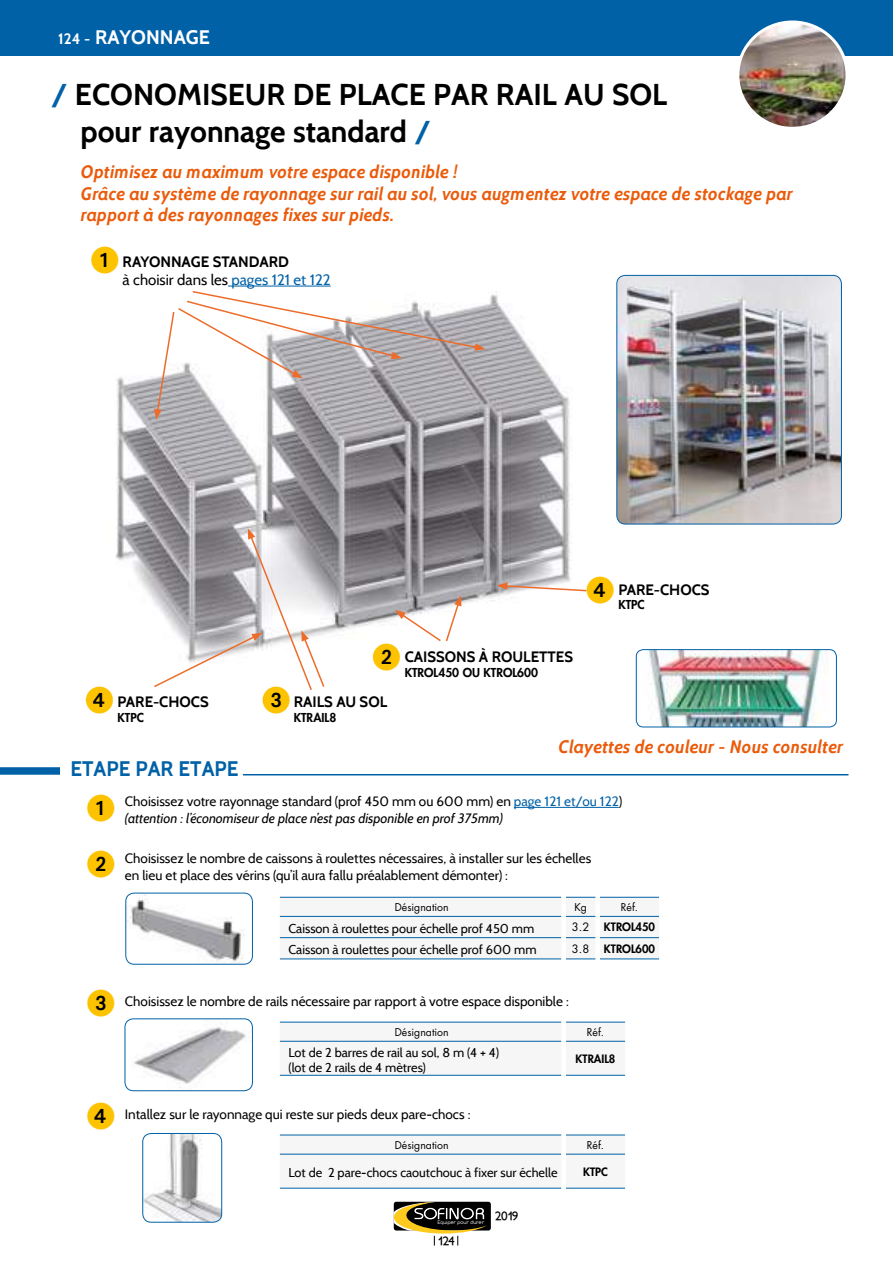
<style>
.page{position:relative;width:893px;height:1263px;background:#fff}
.page>*{position:absolute;margin:0;border:0;box-sizing:border-box;transform-origin:0 0}
.t1{font:700 30px/36px "Cabin";color:#000}
.t2{font:27.6px/55.2px "European Pi One";color:#fdc300}
.t3{font:700 21px "Cabin";color:#0061a7}
.t4{font:700 19.5px "Cabin";color:#fff}
.t5{font:italic 700 18px/21.6px "Cabin";color:#ea5b0b}
.t6{font:700 15px/18px "Cabin";color:#000}
.t7{font:13.5px/16.2px "Cabin";color:#000}
.t8{font:italic 13.5px/16.2px "Cabin";color:#000}
.t9{font:12.75px/15.3px "Cabin";color:#000}
.t10{font:800 12px "Futura";color:#000}
.t11{font:700 12px "Petita";letter-spacing:-.02em;color:#000}
.t12{font:800 11.25px "Futura";color:#000}
.t13{font:11.25px "Futura";color:#000}
.t14{font:10.5px "Futura";color:#000}
.t15{font:5.25px "Comfortaa";color:#fff}
.s1{font-size:15px}
.s2{color:#0061a7}
.s3{font-weight:400}
.s4{font-weight:400;color:#0061a7}
.s5{font-style:normal}
.s6{font-style:normal;color:#0061a7}
</style>
<div class="page">
<img style="left:116px;top:285px;width:479px;height:380px">
<img style="left:617px;top:275px;width:224px;height:249px">
<div style="left:616px;top:275px;width:226px;height:249px;border:1px solid #0061a7;border-radius:9px"></div>
<img style="left:636px;top:650px;width:200px;height:77px">
<div style="left:636px;top:649px;width:201px;height:78px;border:1px solid #0061a7;border-radius:7px"></div>
<img style="left:134px;top:1019px;width:118px;height:72px">
<div style="left:125px;top:1018px;width:128px;height:73px;border:1px solid #0061a7;border-radius:9px"></div>
<img style="left:143px;top:1133px;width:79px;height:89px">
<div style="left:142px;top:1133px;width:80px;height:89px;border:1px solid #0061a7;border-radius:9px"></div>
<div style="left:92px;top:249px;width:22px;height:21px;background:#000;border-radius:50%"></div>
<div style="left:88px;top:797px;width:22px;height:21px;background:#000;border-radius:50%"></div>
<div style="left:88px;top:853px;width:22px;height:21px;background:#000;border-radius:50%"></div>
<div style="left:88px;top:992px;width:22px;height:21px;background:#000;border-radius:50%"></div>
<div style="left:88px;top:1105px;width:22px;height:21px;background:#000;border-radius:50%"></div>
<div style="left:374px;top:646px;width:22px;height:21px;background:#000;border-radius:50%"></div>
<div style="left:263px;top:689px;width:22px;height:21px;background:#000;border-radius:50%"></div>
<div style="left:87px;top:689px;width:21px;height:21px;background:#000;border-radius:50%"></div>
<div style="left:587px;top:579px;width:22px;height:21px;background:#000;border-radius:50%"></div>
<hr style="left:228px;top:286px;width:103px;height:1px;background:#0061a7">
<hr style="left:514px;top:807px;width:105px;height:1px;background:#0061a7">
<svg style="left:152px;top:528px;width:174px;height:164px"></svg>
<svg style="left:395px;top:595px;width:66px;height:48px"></svg>
<svg style="left:497px;top:582px;width:91px;height:10px"></svg>
<svg style="left:154px;top:290px;width:331px;height:130px"></svg>
<svg style="left:280px;top:897px;width:380px;height:62px"></svg>
<div style="left:561px;top:897px;width:5px;height:19px;background:#fff"></div>
<div style="left:561px;top:916px;width:5px;height:22px;background:#fff"></div>
<div style="left:561px;top:938px;width:5px;height:21px;background:#fff"></div>
<div style="left:280px;top:1040px;width:345px;height:35px;background:#f6f6f6"></div>
<hr style="left:280px;top:1022px;width:281px;height:1px;background:#0061a7">
<hr style="left:566px;top:1022px;width:59px;height:1px;background:#0061a7">
<hr style="left:280px;top:1041px;width:281px;height:1px;background:#0061a7">
<hr style="left:566px;top:1041px;width:59px;height:1px;background:#0061a7">
<hr style="left:280px;top:1075px;width:281px;height:1px;background:#0061a7">
<hr style="left:566px;top:1075px;width:59px;height:1px;background:#0061a7">
<div style="left:561px;top:1022px;width:5px;height:19px;background:#fff"></div>
<div style="left:561px;top:1041px;width:5px;height:35px;background:#fff"></div>
<div style="left:280px;top:1153px;width:345px;height:35px;background:#f6f6f6"></div>
<hr style="left:280px;top:1135px;width:281px;height:1px;background:#0061a7">
<hr style="left:566px;top:1135px;width:59px;height:1px;background:#0061a7">
<hr style="left:280px;top:1154px;width:281px;height:1px;background:#0061a7">
<hr style="left:566px;top:1154px;width:59px;height:1px;background:#0061a7">
<hr style="left:280px;top:1188px;width:281px;height:1px;background:#0061a7">
<hr style="left:566px;top:1188px;width:59px;height:1px;background:#0061a7">
<div style="left:561px;top:1135px;width:5px;height:19px;background:#fff"></div>
<div style="left:561px;top:1154px;width:5px;height:34px;background:#fff"></div>
<img style="left:126px;top:893px;width:119px;height:71px">
<div style="left:125px;top:893px;width:128px;height:71px;border:1px solid #0061a7;border-radius:9px"></div>
<div style="left:0;top:0;width:893px;height:56px;background:#0061a7"></div>
<img style="left:740px;top:22px;width:105px;height:104px">
<div style="left:736px;top:21px;width:112px;height:109px;border:3px solid #fff;border-radius:50%"></div>
<div style="left:0;top:767px;width:60px;height:8px;background:#0061a7"></div>
<hr style="left:243px;top:774px;width:605px;height:1px;background:#0061a7">
<svg style="left:393px;top:1201px;width:98px;height:44px"></svg>
<h3 class="t4" style="left:58px;top:25px;width:153px"><span class="s1">124 -</span> RAyONNAGE</h3>
<h1 class="t1" style="left:81px;top:77px;width:588px;text-indent:-30px"><span class="s2">/</span> ECONOMISEUR DE PLACE PAR RAIL AU SOL pour rayonnage standard <span class="s2">/</span></h1>
<h3 class="t5" style="left:81px;top:161px;width:714px">Optimisez au maximum votre espace disponible !<br>Grâce au système de rayonnage sur rail au sol, vous augmentez votre espace de stockage par rapport à des rayonnages fixes sur pieds.</h3>
<h2 class="t2" style="left:91px;top:232px;width:29px">1</h2>
<p class="t6" style="left:123px;top:253px;width:210px">RAyONNAGE STANDARD<br><span class="s3">à choisir dans les</span> <span class="s4">pages 121 et 122</span></p>
<h2 class="t2" style="left:373px;top:629px;width:29px">2</h2>
<p class="t6" style="left:405px;top:648px;width:170px">CAISSONS à ROULETTES</p>
<p class="t10" style="left:405px;top:664px;width:135px">KTROL450 OU KTROL600</p>
<h2 class="t2" style="left:86px;top:672px;width:29px">4</h2>
<h2 class="t2" style="left:262px;top:672px;width:29px">3</h2>
<p class="t6" style="left:118px;top:693px;width:93px">PARE-CHOCS</p>
<p class="t10" style="left:118px;top:710px;width:28px">KTPC</p>
<p class="t6" style="left:294px;top:693px;width:95px">RAILS AU SOL</p>
<p class="t10" style="left:294px;top:710px;width:44px">KTRAIL8</p>
<h2 class="t2" style="left:587px;top:561px;width:29px">4</h2>
<p class="t6" style="left:618px;top:580px;width:93px">PARE-CHOCS</p>
<p class="t10" style="left:618px;top:597px;width:28px">KTPC</p>
<h3 class="t3" style="left:70px;top:756px;width:169px">ETAPE PAR ETAPE</h3>
<h3 class="t5" style="left:558px;top:736px;width:286px">Clayettes de couleur - Nous consulter</h3>
<h2 class="t2" style="left:87px;top:780px;width:29px">1<br>2</h2>
<p class="t8" style="left:125px;top:793px;width:499px"><span class="s5">Choisissez votre rayonnage standard (prof 450 mm ou 600 mm) en</span> <span class="s6">page 121 et/ou 122</span><span class="s5">) </span>(attention : l’économiseur de place n’est pas disponible en prof 375mm)</p>
<p class="t7" style="left:125px;top:850px;width:468px">Choisissez le nombre de caissons à roulettes nécessaires, à installer sur les échelles en lieu et place des vérins (qu’il aura fallu préalablement démonter) :</p>
<p class="t14" style="left:395px;top:900px;width:55px">Désignation</p>
<p class="t14" style="left:574px;top:900px;width:14px">Kg</p>
<p class="t14" style="left:621px;top:900px;width:19px">Réf.</p>
<p class="t9" style="left:288px;top:921px;width:247px">Caisson à roulettes pour échelle prof 450 mm</p>
<p class="t13" style="left:572px;top:919px;width:19px">3.2</p>
<p class="t12" style="left:604px;top:920px;width:53px">KTROL450</p>
<p class="t9" style="left:288px;top:942px;width:250px">Caisson à roulettes pour échelle prof 600 mm</p>
<p class="t13" style="left:572px;top:941px;width:19px">3.8</p>
<p class="t12" style="left:604px;top:941px;width:53px">KTROL600</p>
<h2 class="t2" style="left:87px;top:975px;width:29px">3</h2>
<p class="t7" style="left:125px;top:993px;width:445px">Choisissez le nombre de rails nécessaire par rapport à votre espace disponible :</p>
<p class="t14" style="left:395px;top:1025px;width:55px">Désignation</p>
<p class="t14" style="left:587px;top:1025px;width:19px">Réf.</p>
<p class="t9" style="left:288px;top:1044px;width:212px">Lot de 2 barres de rail au sol, 8 m (4 + 4) (lot de 2 rails de 4 mètres)</p>
<p class="t12" style="left:576px;top:1051px;width:41px">KTRAIL8</p>
<h2 class="t2" style="left:87px;top:1088px;width:29px">4</h2>
<p class="t7" style="left:125px;top:1106px;width:347px">Intallez sur le rayonnage qui reste sur pieds deux pare-chocs :</p>
<p class="t14" style="left:395px;top:1137px;width:55px">Désignation</p>
<p class="t14" style="left:587px;top:1137px;width:19px">Réf.</p>
<p class="t9" style="left:288px;top:1165px;width:271px">Lot de 2 pare-chocs caoutchouc à fixer sur échelle</p>
<p class="t12" style="left:583px;top:1164px;width:26px">KTPC</p>
<p class="t15" style="left:438px;top:1220px;width:48px">Equiper pour durer</p>
<p class="t11" style="left:438px;top:1234px;width:18px">124</p>
<p class="t11" style="left:495px;top:1208px;width:25px">2019</p>
</div>
